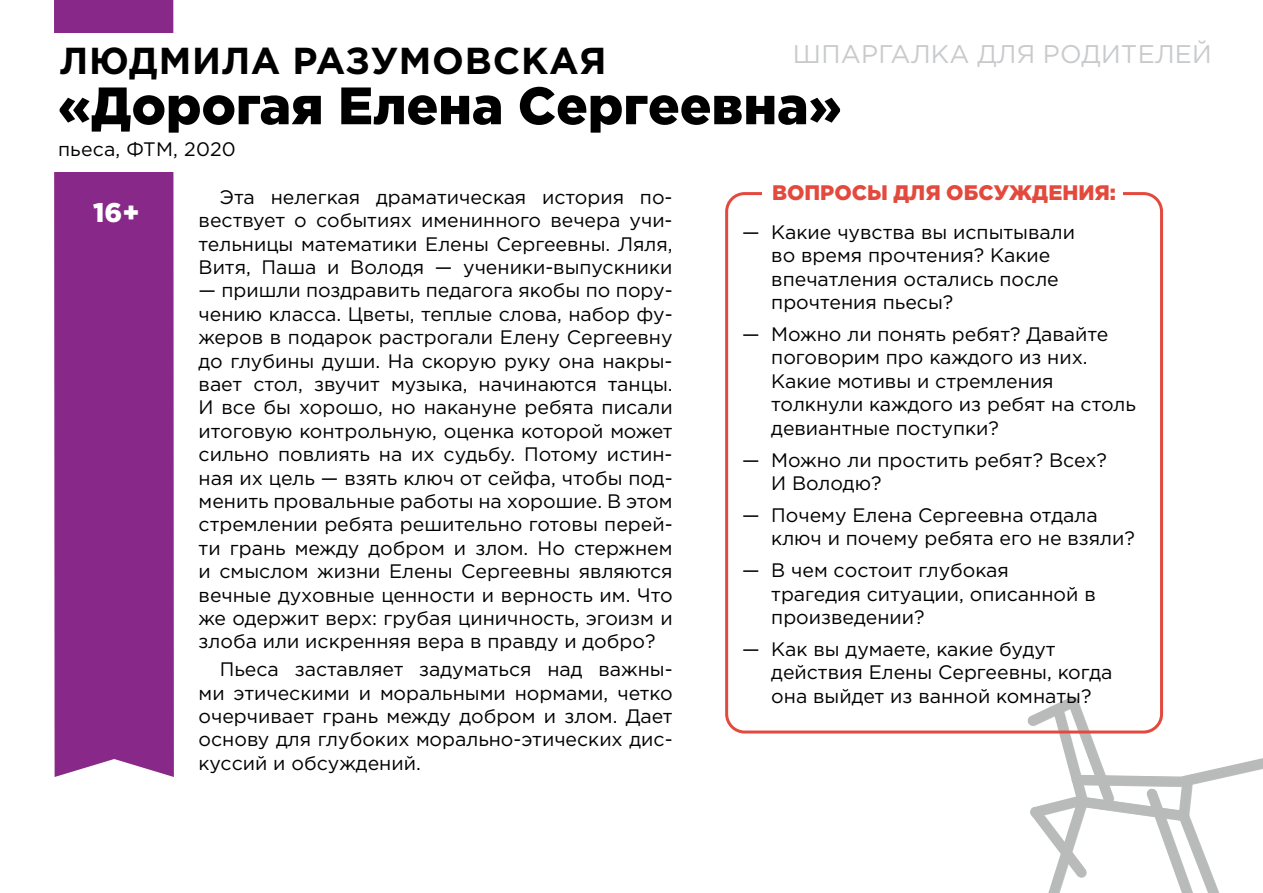
<style>
.page{position:relative;width:1263px;height:893px;background:#fff}
.page>*{position:absolute;margin:0;border:0;box-sizing:border-box;transform-origin:0 0}
.t1{font:900 52.5px "Gotham Pro";color:#000}
.t2{font:700 37.5px "Gotham Pro";letter-spacing:.02em;color:#000}
.t3{font:900 27px "Gotham Pro";color:#fff}
.t4{font:25.5px "Gotham Pro";letter-spacing:.01em;color:#c9cacc}
.t5{font:900 21px "Gotham Pro";color:#e3493d}
.t6{font:19.5px/23.4px "Gotham Pro";color:#000}
</style>
<div class="page">
<div style="left:54px;top:0;width:120px;height:777px;background:#88298a"></div>
<svg style="left:1027px;top:696px;width:236px;height:197px"></svg>
<div style="left:725px;top:192px;width:438px;height:541px;border:3px solid #e3493d;border-radius:18px"></div>
<div style="left:762px;top:171px;width:361px;height:43px;background:#fff"></div>
<div style="left:29px;top:33px;width:177px;height:138px;background:#fff"></div>
<h3 class="t4" style="left:793px;top:40px;width:420px">ШПАРГАЛКА ДЛЯ РОДИТЕЛЕЙ</h3>
<h2 class="t2" style="left:60px;top:39px;width:548px">ЛЮДМИЛА РАЗУМОВСКАЯ</h2>
<h1 class="t1" style="left:58px;top:75px;width:785px">«Дорогая Елена Сергеевна»</h1>
<p class="t6" style="left:58px;top:137px;width:179px">пьеса, ФТМ, 2020</p>
<p class="t6" style="left:199px;top:185px;width:475px;text-align:justify;text-indent:21px">Эта нелегкая драматическая история по&shy;вествует о событиях именинного вечера учи&shy;тельницы математики Елены Сергеевны. Ляля, Витя, Паша и Володя — ученики-выпускники</p>
<p class="t6" style="left:199px;top:279px;width:476px;text-align:justify">— пришли поздравить педагога якобы по пору&shy;чению класса. Цветы, теплые слова, набор фу&shy;жеров в подарок растрогали Елену Сергеевну до глубины души. На скорую руку она накры&shy;вает стол, звучит музыка, начинаются танцы.<br>И все бы хорошо, но накануне ребята писали итоговую контрольную, оценка которой может сильно повлиять на их судьбу. Потому истин&shy;ная их цель — взять ключ от сейфа, чтобы под&shy;менить провальные работы на хорошие. В этом стремлении ребята решительно готовы перей&shy;ти грань между добром и злом. Но стержнем и смыслом жизни Елены Сергеевны являются вечные духовные ценности и верность им. Что же одержит верх: грубая циничность, эгоизм и злоба или искренняя вера в правду и добро?</p>
<p class="t6" style="left:199px;top:657px;width:476px;text-align:justify;text-indent:21px">Пьеса заставляет задуматься над важны&shy;ми этическими и моральными нормами, четко очерчивает грань между добром и злом. Дает основу для глубоких морально-этических дис&shy;куссий и обсуждений.</p>
<p class="t5" style="left:772px;top:181px;width:345px">ВОПРОСЫ ДЛЯ ОБСУЖДЕНИЯ:</p>
<h3 class="t3" style="left:93px;top:197px;width:48px">16+</h3>
<p class="t6" style="left:771px;top:220px;width:305px;text-indent:-29px">— Какие чувства вы испытывали во время прочтения? Какие впечатления остались после прочтения пьесы?</p>
<p class="t6" style="left:771px;top:322px;width:366px;text-indent:-29px">— Можно ли понять ребят? Давайте поговорим про каждого из них.<br>Какие мотивы и стремления толкнули каждого из ребят на столь девиантные поступки?</p>
<p class="t6" style="left:771px;top:448px;width:337px;text-indent:-29px">— Можно ли простить ребят? Всех?<br>И Володю?</p>
<p class="t6" style="left:771px;top:503px;width:365px;text-indent:-29px">— Почему Елена Сергеевна отдала ключ и почему ребята его не взяли?</p>
<p class="t6" style="left:771px;top:558px;width:326px;text-indent:-29px">— В чем состоит глубокая трагедия ситуации, описанной в произведении?</p>
<p class="t6" style="left:771px;top:637px;width:343px;text-indent:-29px">— Как вы думаете, какие будут действия Елены Сергеевны, когда она выйдет из ванной комнаты?</p>
</div>
